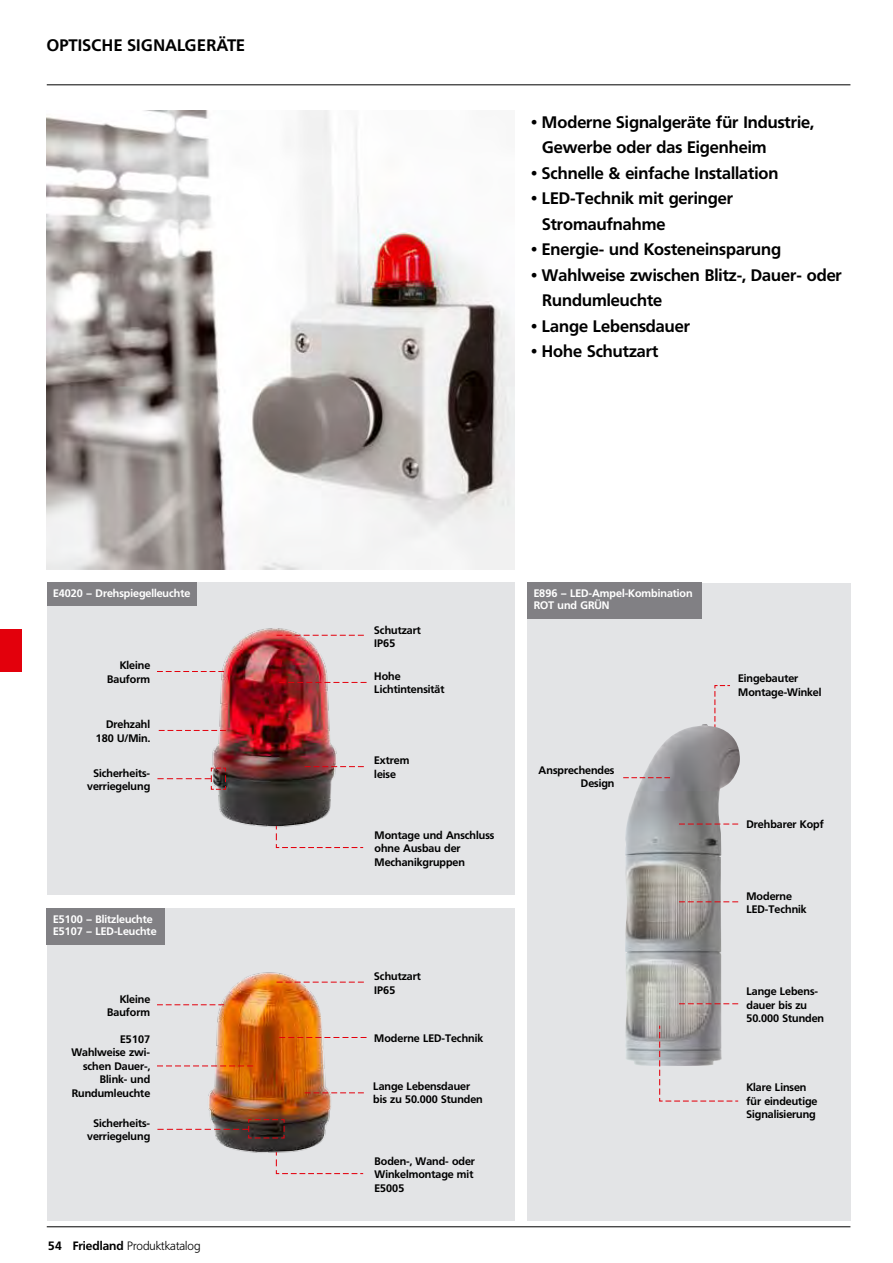
<style>
.page{position:relative;width:893px;height:1263px;background:#fff}
.page>*{position:absolute;margin:0;border:0;box-sizing:border-box;transform-origin:0 0}
.t1{font:700 16.5px/25.5px "Frutiger BQ";color:#000}
.t2{font:300 12px "Frutiger BQ";color:#000}
.t3{font:700 12px "Frutiger BQ";color:#000}
.t4{font:700 10.8px/13.5px "Frutiger BQ";color:#000}
.t5{font:700 10.8px/12px "Frutiger BQ";color:#fff}
.s1{font-weight:700}
</style>
<div class="page">
<hr style="left:47px;top:1226px;width:803px;height:1px;background:#000">
<hr style="left:47px;top:85px;width:803px;height:1px;background:#000">
<div style="left:0;top:629px;width:21px;height:43px;background:#e3000c"></div>
<div style="left:47px;top:583px;width:467px;height:312px;background:#e3e4e6"></div>
<div style="left:47px;top:908px;width:467px;height:313px;background:#e3e4e6"></div>
<div style="left:527px;top:583px;width:323px;height:638px;background:#e3e4e6"></div>
<img style="left:200px;top:972px;width:134px;height:181px">
<img style="left:204px;top:628px;width:140px;height:200px">
<svg style="left:279px;top:682px;width:88px;height:1px"></svg>
<svg style="left:279px;top:1037px;width:88px;height:1px"></svg>
<svg style="left:276px;top:635px;width:88px;height:1px"></svg>
<svg style="left:276px;top:982px;width:88px;height:1px"></svg>
<svg style="left:157px;top:671px;width:67px;height:1px"></svg>
<svg style="left:157px;top:1004px;width:67px;height:1px"></svg>
<svg style="left:157px;top:1065px;width:96px;height:1px"></svg>
<svg style="left:159px;top:730px;width:67px;height:1px"></svg>
<svg style="left:305px;top:766px;width:59px;height:1px"></svg>
<svg style="left:305px;top:1092px;width:59px;height:1px"></svg>
<svg style="left:275px;top:825px;width:89px;height:23px"></svg>
<svg style="left:714px;top:685px;width:16px;height:37px"></svg>
<svg style="left:275px;top:1151px;width:89px;height:23px"></svg>
<svg style="left:157px;top:1119px;width:128px;height:20px"></svg>
<svg style="left:157px;top:767px;width:69px;height:23px"></svg>
<img style="left:47px;top:111px;width:467px;height:459px">
<img style="left:625px;top:724px;width:115px;height:342px">
<svg style="left:679px;top:901px;width:59px;height:1px"></svg>
<svg style="left:679px;top:1003px;width:59px;height:1px"></svg>
<svg style="left:679px;top:823px;width:59px;height:1px"></svg>
<svg style="left:623px;top:777px;width:47px;height:1px"></svg>
<svg style="left:659px;top:1024px;width:80px;height:78px"></svg>
<div style="left:47px;top:583px;width:150px;height:23px;background:#818084"></div>
<div style="left:47px;top:908px;width:118px;height:36px;background:#818084"></div>
<div style="left:527px;top:583px;width:175px;height:36px;background:#818084"></div>
<h1 class="t1" style="left:47px;top:32px;width:39px">OPTISCHE</h1>
<h1 class="t1" style="left:127px;top:32px;width:38px">SIGNAL</h1>
<h1 class="t1" style="left:185px;top:32px;width:52px">GER ÄTE</h1>
<h1 class="t1" style="left:542px;top:109px;width:273px;text-indent:-11px">• Moderne Signalgeräte für Industrie,<br>Gewerbe oder das Eigenheim</h1>
<h1 class="t1" style="left:531px;top:160px;width:248px">• Schnelle &amp; einfache Installation</h1>
<h1 class="t1" style="left:542px;top:186px;width:192px;text-indent:-11px">• LED-Technik mit geringer<br>Stromaufnahme</h1>
<h1 class="t1" style="left:531px;top:237px;width:251px">• Energie- und Kosteneinsparung</h1>
<h1 class="t1" style="left:542px;top:262px;width:301px;text-indent:-11px">• Wahlweise zwischen Blitz-, Dauer- oder<br>Rundumleuchte</h1>
<h1 class="t1" style="left:531px;top:313px;width:160px">• Lange Lebensdauer</h1>
<h1 class="t1" style="left:531px;top:339px;width:128px">• Hohe Schutzart</h1>
<p class="t5" style="left:53px;top:588px;width:139px">E4020 – Drehspiegelleuchte</p>
<p class="t4" style="left:107px;top:659px;width:44px;text-align:right">Kleine<br>Bauform</p>
<p class="t4" style="left:96px;top:718px;width:56px;text-align:right">Drehzahl<br>180 U/Min.</p>
<p class="t4" style="left:87px;top:766px;width:65px;text-align:center">Sicherheits&shy;verriegelung</p>
<p class="t5" style="left:53px;top:913px;width:105px">E5100 – Blitzleuchte<br>E5107 – LED-Leuchte</p>
<p class="t4" style="left:107px;top:992px;width:44px;text-align:right">Kleine<br>Bauform</p>
<p class="t4" style="left:374px;top:623px;width:48px">Schutzart<br>IP65</p>
<p class="t4" style="left:374px;top:669px;width:72px">Hohe<br>Lichtintensität</p>
<p class="t4" style="left:374px;top:754px;width:37px">Extrem leise</p>
<p class="t4" style="left:375px;top:828px;width:121px">Montage und Anschluss ohne Ausbau der<br>Mechanikgruppen</p>
<p class="t4" style="left:374px;top:970px;width:48px">Schutzart<br>IP65</p>
<p class="t4" style="left:71px;top:1032px;width:80px;text-align:right">E5107<br>Wahlweise zwi&shy;schen Dauer-,<br>Blink- und<br>Rundumleuchte</p>
<p class="t4" style="left:374px;top:1031px;width:110px">Moderne LED-Technik</p>
<p class="t4" style="left:373px;top:1079px;width:111px">Lange Lebensdauer bis zu 50.000 Stunden</p>
<p class="t4" style="left:87px;top:1116px;width:65px;text-align:center">Sicherheits&shy;verriegelung</p>
<p class="t3" style="left:48px;top:1239px;width:15px">54</p>
<p class="t2" style="left:73px;top:1239px;width:129px"><span class="s1">Friedland</span> Produktkatalog</p>
<p class="t4" style="left:375px;top:1154px;width:102px">Boden-, Wand- oder<br>Winkelmontage mit<br>E5005</p>
<p class="t5" style="left:534px;top:588px;width:160px">E896 – LED-Ampel-Kombination<br>ROT und GRÜN</p>
<p class="t4" style="left:539px;top:763px;width:77px;text-align:right">Ansprechendes<br>Design</p>
<p class="t4" style="left:738px;top:672px;width:85px">Eingebauter<br>Montage-Winkel</p>
<p class="t4" style="left:746px;top:818px;width:79px">Drehbarer Kopf</p>
<p class="t4" style="left:746px;top:889px;width:62px">Moderne<br>LED-Technik</p>
<p class="t4" style="left:746px;top:985px;width:79px">Lange Lebens&shy;dauer bis zu<br>50.000 Stunden</p>
<p class="t4" style="left:746px;top:1081px;width:72px">Klare Linsen für eindeutige<br>Signalisierung</p>
</div>
